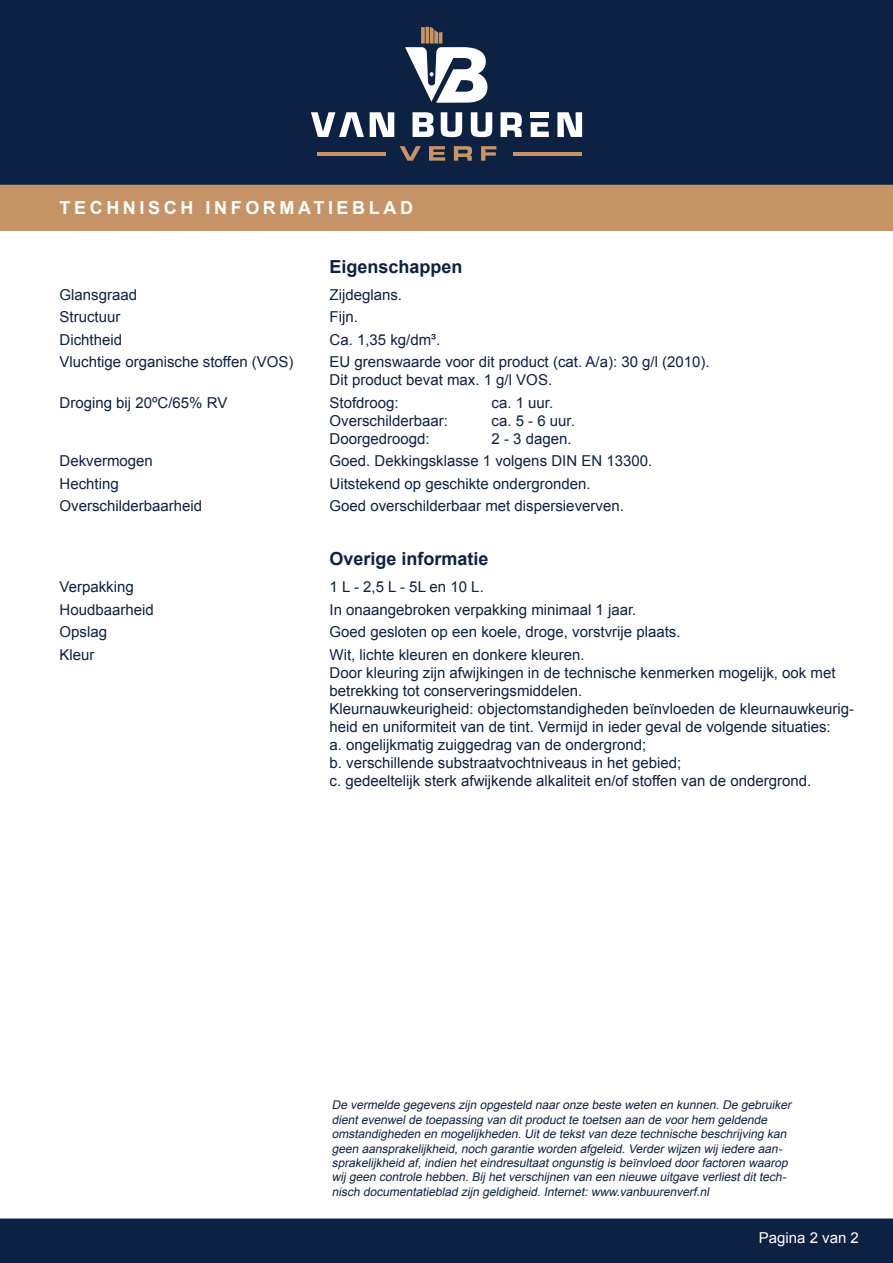
<style>
.page{position:relative;width:893px;height:1263px;background:#fff}
.page>*{position:absolute;margin:0;border:0;box-sizing:border-box;transform-origin:0 0}
.t1{font:700 18px "Arial";color:#0d2143}
.t2{font:700 18px "Arial";letter-spacing:.2em;color:#fff}
.t3{font:15px/18px "Arial";color:#0d2143}
.t4{font:15px "Arial";color:#fff}
.t5{font:italic 12px/14.4px "Arial";color:#0d2143}
</style>
<div class="page">
<div style="left:0;top:0;width:893px;height:185px;background:#0d2143"></div>
<svg style="left:405px;top:27px;width:82px;height:76px"></svg>
<svg style="left:400px;top:146px;width:21px;height:15px"></svg>
<svg style="left:429px;top:146px;width:16px;height:15px"></svg>
<svg style="left:454px;top:146px;width:18px;height:15px"></svg>
<svg style="left:481px;top:146px;width:15px;height:15px"></svg>
<svg style="left:311px;top:112px;width:53px;height:25px"></svg>
<svg style="left:370px;top:112px;width:24px;height:25px"></svg>
<svg style="left:413px;top:112px;width:21px;height:25px"></svg>
<svg style="left:441px;top:112px;width:21px;height:25px"></svg>
<svg style="left:471px;top:112px;width:21px;height:25px"></svg>
<svg style="left:501px;top:112px;width:21px;height:25px"></svg>
<svg style="left:531px;top:122px;width:18px;height:15px"></svg>
<svg style="left:557px;top:112px;width:25px;height:25px"></svg>
<div style="left:531px;top:112px;width:18px;height:6px;background:#fff"></div>
<hr style="left:514px;top:153px;width:68px;height:3px;background:#c79466">
<hr style="left:318px;top:153px;width:68px;height:3px;background:#c79466">
<div style="left:0;top:185px;width:893px;height:46px;background:#c69367"></div>
<div style="left:0;top:1218px;width:893px;height:45px;background:#0d2143"></div>
<p class="t2" style="left:60px;top:195px;width:355px">TECHNISCH INFORMATIEBLAD</p>
<p class="t1" style="left:330px;top:254px;width:135px">Eigenschappen</p>
<p class="t3" style="left:60px;top:286px;width:79px">Glansgraad</p>
<p class="t3" style="left:330px;top:286px;width:74px">Zijdeglans.</p>
<p class="t3" style="left:60px;top:308px;width:62px">Structuur</p>
<p class="t3" style="left:330px;top:308px;width:30px">Fijn.</p>
<p class="t3" style="left:60px;top:331px;width:64px">Dichtheid</p>
<p class="t3" style="left:330px;top:331px;width:112px">Ca. 1,35 kg/dm³.</p>
<p class="t3" style="left:60px;top:353px;width:236px">Vluchtige organische stoffen (VOS)</p>
<p class="t3" style="left:330px;top:353px;width:382px">EU grenswaarde voor dit product (cat. A/a): 30 g/l (2010).<br>Dit product bevat max. 1 g/l VOS.</p>
<p class="t3" style="left:60px;top:394px;width:169px">Droging bij 20ºC/65% RV</p>
<p class="t3" style="left:330px;top:394px;width:71px">Stofdroog:</p>
<p class="t3" style="left:492px;top:394px;width:63px">ca. 1 uur.</p>
<p class="t3" style="left:330px;top:412px;width:120px">Overschilderbaar:</p>
<p class="t3" style="left:492px;top:412px;width:85px">ca. 5 - 6 uur.</p>
<p class="t3" style="left:330px;top:430px;width:102px">Doorgedroogd:</p>
<p class="t3" style="left:492px;top:430px;width:82px">2 - 3 dagen.</p>
<p class="t3" style="left:60px;top:452px;width:95px">Dekvermogen</p>
<p class="t3" style="left:330px;top:452px;width:324px">Goed. Dekkingsklasse 1 volgens DIN EN 13300.</p>
<p class="t3" style="left:60px;top:475px;width:61px">Hechting</p>
<p class="t3" style="left:330px;top:475px;width:262px">Uitstekend op geschikte ondergronden.</p>
<p class="t3" style="left:60px;top:497px;width:144px">Overschilderbaarheid</p>
<p class="t3" style="left:330px;top:497px;width:296px">Goed overschilderbaar met dispersieverven.</p>
<p class="t1" style="left:330px;top:547px;width:161px">Overige informatie</p>
<p class="t3" style="left:60px;top:578px;width:76px">Verpakking</p>
<p class="t3" style="left:330px;top:578px;width:156px">1 L - 2,5 L - 5L en 10 L.</p>
<p class="t3" style="left:60px;top:601px;width:96px">Houdbaarheid</p>
<p class="t3" style="left:330px;top:601px;width:308px">In onaangebroken verpakking minimaal 1 jaar.</p>
<p class="t3" style="left:60px;top:623px;width:49px">Opslag</p>
<p class="t3" style="left:330px;top:623px;width:353px">Goed gesloten op een koele, droge, vorstvrije plaats.</p>
<p class="t3" style="left:60px;top:646px;width:37px">Kleur</p>
<p class="t3" style="left:330px;top:646px;width:526px">Wit, lichte kleuren en donkere kleuren.<br>Door kleuring zijn afwijkingen in de technische kenmerken mogelijk, ook met betrekking tot conserveringsmiddelen.<br>Kleurnauwkeurigheid: objectomstandigheden beïnvloeden de kleurnauwkeurig&shy;heid en uniformiteit van de tint. Vermijd in ieder geval de volgende situaties:<br>a. ongelijkmatig zuiggedrag van de ondergrond;<br>b. verschillende substraatvochtniveaus in het gebied;<br>c. gedeeltelijk sterk afwijkende alkaliteit en/of stoffen van de ondergrond.</p>
<p class="t5" style="left:332px;top:1098px;width:464px">De vermelde gegevens zijn opgesteld naaronze beste weten en kunnen.De gebruiker dientevenwelde toepassing van ditproductte toetsen aan de voorhem geldende omstandigheden en mogelijkheden.Uitde tekstvan deze technische beschrijving kan geen aansprakelijkheid,noch garantie worden afgeleid.Verderwijzen wij iedere aan&shy;sprakelij kheid af,indien heteindresultaatongunstig is beïnvloed doorfactoren waarop wij geen controle hebben.Bij hetverschijnen van een nieuwe uitgave verliestdittech&shy;nisch documentatieblad zijn geldigheid.Internet:www.vanbuurenverf.nl</p>
<p class="t4" style="left:759px;top:1228px;width:102px">Pagina 2 van 2</p>
</div>
